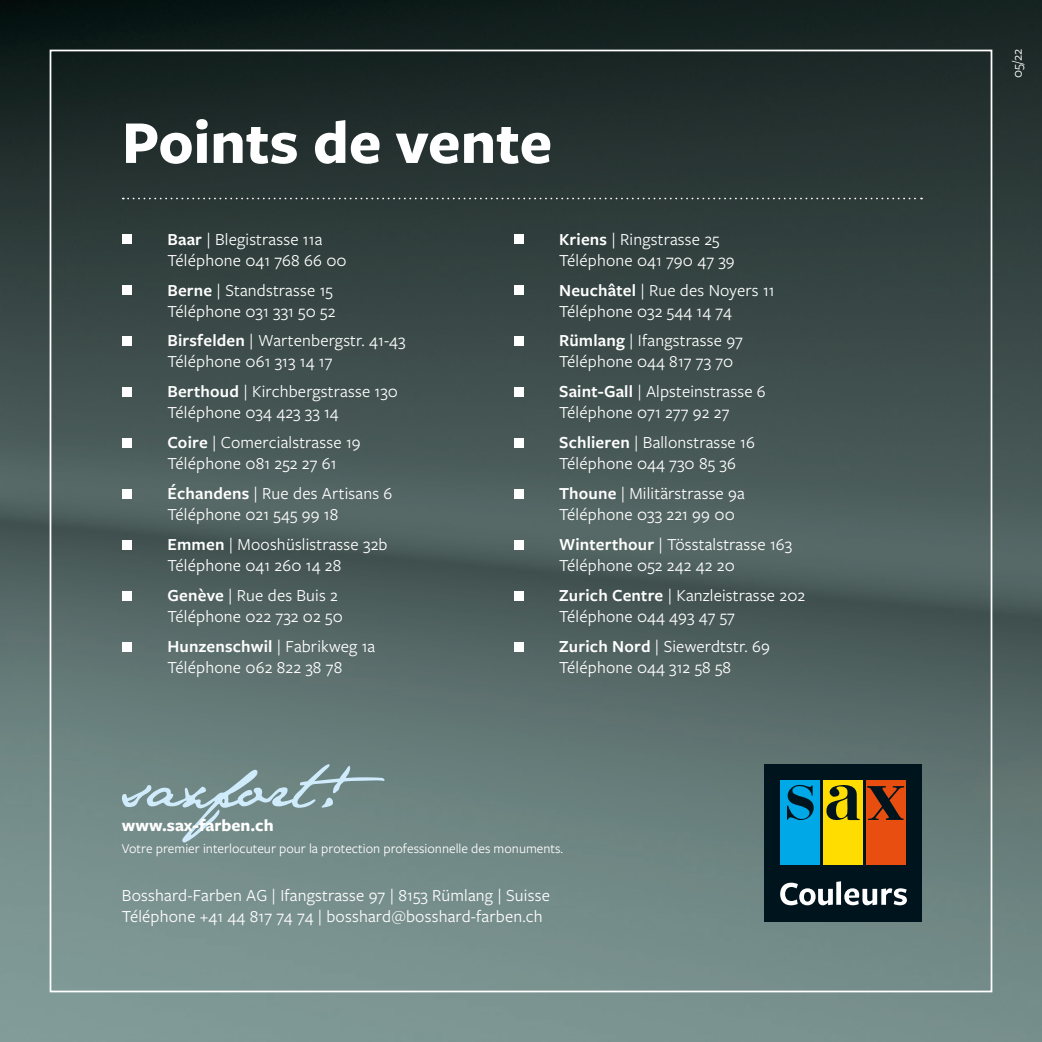
<style>
.page{position:relative;width:1042px;height:1042px;background:#fff}
.page>*{position:absolute;margin:0;border:0;box-sizing:border-box;transform-origin:0 0}
.t1{font:700 63px "Freight Sans Pro";color:#fff}
.t2{font:17.5px/21px "Freight Sans Pro";letter-spacing:.01em;color:#fff}
.t3{font:700 17.5px "Freight Sans Pro";color:#fff}
.t4{font:14px "Freight Sans Pro";color:#fff}
.s1{font-weight:600}
</style>
<div class="page">
<img style="left:0;top:0;width:1042px;height:1042px">
<svg style="left:122px;top:764px;width:263px;height:78px;background:#7c9594"></svg>
<div style="left:764px;top:764px;width:158px;height:158px;background:#00141e"></div>
<div style="left:823px;top:780px;width:40px;height:85px;background:#fd0"></div>
<svg style="left:826px;top:785px;width:33px;height:36px"></svg>
<div style="left:780px;top:780px;width:40px;height:85px;background:#00a8e7"></div>
<svg style="left:787px;top:784px;width:27px;height:37px"></svg>
<div style="left:866px;top:780px;width:39px;height:85px;background:#e84e0f"></div>
<svg style="left:867px;top:786px;width:37px;height:34px"></svg>
<svg style="left:780px;top:881px;width:127px;height:24px"></svg>
<svg style="left:123px;top:198px;width:799px;height:1px"></svg>
<div style="left:122px;top:234px;width:10px;height:10px;background:#fff"></div>
<div style="left:122px;top:285px;width:10px;height:10px;background:#fff"></div>
<div style="left:122px;top:336px;width:10px;height:10px;background:#fff"></div>
<div style="left:122px;top:387px;width:10px;height:10px;background:#fff"></div>
<div style="left:122px;top:438px;width:10px;height:10px;background:#fff"></div>
<div style="left:122px;top:489px;width:10px;height:10px;background:#fff"></div>
<div style="left:122px;top:540px;width:10px;height:10px;background:#fff"></div>
<div style="left:122px;top:591px;width:10px;height:10px;background:#fff"></div>
<div style="left:122px;top:642px;width:10px;height:10px;background:#fff"></div>
<div style="left:513px;top:234px;width:10px;height:10px;background:#fff"></div>
<div style="left:513px;top:285px;width:10px;height:10px;background:#fff"></div>
<div style="left:513px;top:336px;width:10px;height:10px;background:#fff"></div>
<div style="left:513px;top:387px;width:10px;height:10px;background:#fff"></div>
<div style="left:513px;top:438px;width:10px;height:10px;background:#fff"></div>
<div style="left:513px;top:489px;width:10px;height:10px;background:#fff"></div>
<div style="left:513px;top:540px;width:10px;height:10px;background:#fff"></div>
<div style="left:513px;top:591px;width:10px;height:10px;background:#fff"></div>
<div style="left:513px;top:642px;width:10px;height:10px;background:#fff"></div>
<h1 class="t1" style="left:122px;top:99px;width:432px">Points de vente</h1>
<p class="t2" style="left:167px;top:228px;width:181px"><span class="s1">Baar</span> | Blegistrasse 11a<br>Téléphone 041 768 66 00</p>
<p class="t2" style="left:167px;top:279px;width:169px"><span class="s1">Berne</span> | Standstrasse 15<br>Téléphone 031 331 50 52</p>
<p class="t2" style="left:167px;top:329px;width:239px"><span class="s1">Birsfelden</span> | Wartenbergstr. 41-43<br>Téléphone 061 313 14 17</p>
<p class="t2" style="left:167px;top:380px;width:232px"><span class="s1">Berthoud</span> | Kirchbergstrasse 130<br>Téléphone 034 423 33 14</p>
<p class="t2" style="left:167px;top:431px;width:195px"><span class="s1">Coire</span> | Comercialstrasse 19<br>Téléphone 081 252 27 61</p>
<p class="t2" style="left:167px;top:482px;width:226px"><span class="s1">Échandens</span> | Rue des Artisans 6<br>Téléphone 021 545 99 18</p>
<p class="t2" style="left:167px;top:533px;width:222px"><span class="s1">Emmen</span> | Mooshüslistrasse 32b<br>Téléphone 041 260 14 28</p>
<p class="t2" style="left:167px;top:584px;width:177px"><span class="s1">Genève</span> | Rue des Buis 2<br>Téléphone 022 732 02 50</p>
<p class="t2" style="left:167px;top:635px;width:209px"><span class="s1">Hunzenschwil</span> | Fabrikweg 1a<br>Téléphone 062 822 38 78</p>
<p class="t2" style="left:559px;top:228px;width:177px"><span class="s1">Kriens</span> | Ringstrasse 25<br>Téléphone 041 790 47 39</p>
<p class="t2" style="left:559px;top:279px;width:217px"><span class="s1">Neuchâtel</span> | Rue des Noyers 11<br>Téléphone 032 544 14 74</p>
<p class="t2" style="left:559px;top:329px;width:185px"><span class="s1">Rümlang</span> | Ifangstrasse 97<br>Téléphone 044 817 73 70</p>
<p class="t2" style="left:559px;top:380px;width:208px"><span class="s1">Saint-Gall</span> | Alpsteinstrasse 6<br>Téléphone 071 277 92 27</p>
<p class="t2" style="left:559px;top:431px;width:197px"><span class="s1">Schlieren</span> | Ballonstrasse 16<br>Téléphone 044 730 85 36</p>
<p class="t2" style="left:559px;top:482px;width:187px"><span class="s1">Thoune</span> | Militärstrasse 9a<br>Téléphone 033 221 99 00</p>
<p class="t2" style="left:559px;top:533px;width:235px"><span class="s1">Winterthour</span> | Tösstalstrasse 163<br>Téléphone 052 242 42 20</p>
<p class="t2" style="left:559px;top:584px;width:248px"><span class="s1">Zurich Centre</span> | Kanzleistrasse 202<br>Téléphone 044 493 47 57</p>
<p class="t2" style="left:559px;top:635px;width:212px"><span class="s1">Zurich Nord</span> | Siewerdtstr. 69<br>Téléphone 044 312 58 58</p>
<p class="t3" style="left:122px;top:813px;width:153px">www.sax-farben.ch</p>
<p class="t4" style="left:122px;top:839px;width:443px">Votre premier interlocuteur pour la protection professionnelle des monuments.</p>
<p class="t2" style="left:122px;top:884px;width:429px">Bosshard-Farben AG | Ifangstrasse 97 | 8153 Rümlang | Suisse<br>Téléphone +41 44 817 74 74 | bosshard@bosshard-farben.ch</p>
<p class="t4" style="left:1008px;top:78px;width:31px;rotate:-90deg">05/22</p>
</div>
